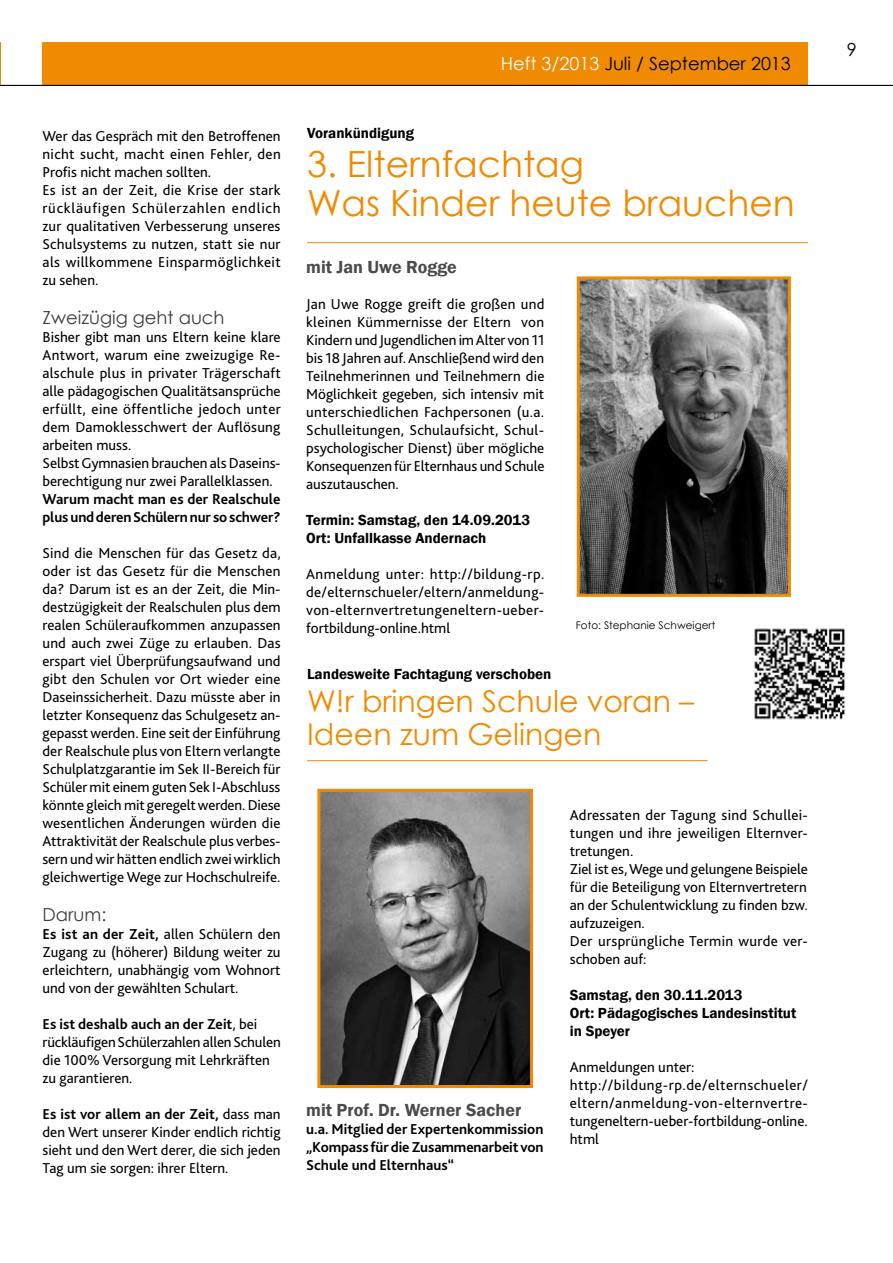
<style>
.page{position:relative;width:893px;height:1263px;background:#fff}
.page>*{position:absolute;margin:0;border:0;box-sizing:border-box;transform-origin:0 0}
.t1{font:36px/39px "Century Gothic";color:#f08a00}
.t2{font:30px/33px "Century Gothic";color:#f08a00}
.t3{font:600 18px "Franklin Gothic";color:#4b4b4d}
.t4{font:18px "Century Gothic";color:#000}
.t5{font:18px "Century Gothic";color:#3e3d40}
.t6{font:15px/18px "Bliss 2";color:#000;text-align:justify}
.t7{font:600 15px/18px "Franklin Gothic";color:#000}
.t8{font:700 15px/18px "Bliss 2";letter-spacing:-.01em;color:#000}
.t9{font:15px/18px "Bliss 2";letter-spacing:.025em;color:#000}
.t10{font:10.5px "Century Gothic";color:#000}
.s1{font-weight:700}
.s2{color:#fff}
</style>
<div class="page">
<div style="left:43px;top:43px;width:765px;height:42px;background:#f08a00"></div>
<hr style="left:0;top:85px;width:893px;height:1px;background:#000">
<img style="left:321px;top:793px;width:208px;height:291px">
<div style="left:317px;top:789px;width:216px;height:299px;border:3px solid #f08a00"></div>
<hr style="left:307px;top:760px;width:401px;height:1px;background:#f08a00">
<img style="left:581px;top:280px;width:206px;height:313px">
<div style="left:577px;top:276px;width:214px;height:321px;border:3px solid #f08a00"></div>
<hr style="left:307px;top:242px;width:501px;height:1px;background:#f08a00">
<img style="left:754px;top:628px;width:92px;height:92px">
<p class="t6" style="left:43px;top:127px;width:240px;text-align:left">Wer das Gespräch mit den Betroffenen nicht sucht, macht einen Fehler, den Profis nicht machen sollten.<br>Es ist an der Zeit, die Krise der stark rückläufigen Schülerzahlen endlich zur qualitativen Verbesserung unseres Schulsystems zu nutzen, statt sie nur als willkommene Einsparmöglichkeit zu sehen.</p>
<p class="t5" style="left:43px;top:305px;width:184px">Zweizügig geht auch</p>
<p class="t6" style="left:43px;top:328px;width:240px;text-align:left">Bisher gibt man uns Eltern keine klare Antwort, warum eine zweizugige Re&shy;alschule plus in privater Trägerschaft alle pädagogischen Qualitätsansprüche erfüllt, eine öffentliche jedoch unter dem Damoklesschwert der Auflösung arbeiten muss.<br>Selbst Gymnasien brauchen als Daseins&shy;berechtigung nur zwei Parallelklassen.</p>
<p class="t8" style="left:43px;top:490px;width:240px">Warum macht man es der Realschule plus und deren Schülern nur so schwer?</p>
<p class="t6" style="left:43px;top:544px;width:240px">Sind die Menschen für das Gesetz da, oder ist das Gesetz für die Menschen da? Darum ist es an der Zeit, die Min&shy;destzügigkeit der Realschulen plus dem realen Schüleraufkommen anzupassen und auch zwei Züge zu erlauben. Das erspart viel Überprüfungsaufwand und gibt den Schulen vor Ort wieder eine Daseinssicherheit. Dazu müsste aber in letzter Konsequenz das Schulgesetz an&shy;gepasst werden. Eine seit der Einführung der Realschule plus von Eltern verlangte Schulplatzgarantie im Sek II-Bereich für Schüler mit einem guten Sek I-Abschluss könnte gleich mit geregelt werden. Diese wesentlichen Änderungen würden die Attraktivität der Realschule plus verbes&shy;sern und wir hätten endlich zwei wirklich gleichwertige Wege zur Hochschulreife.</p>
<p class="t5" style="left:43px;top:902px;width:65px">Darum:</p>
<p class="t6" style="left:43px;top:925px;width:240px"><span class="s1">Es ist an der Zeit,</span> allen Schülern den Zugang zu (höherer) Bildung weiter zu erleichtern, unabhängig vom Wohnort und von der gewählten Schulart.</p>
<p class="t6" style="left:43px;top:1015px;width:240px;text-align:left"><span class="s1">Es ist deshalb auch an der Zeit</span>, bei rückläufigen Schülerzahlen allen Schulen die 100% Versorgung mit Lehrkräften zu garantieren.</p>
<p class="t6" style="left:43px;top:1105px;width:240px"><span class="s1">Es ist vor allem an der Zeit,</span> dass man den Wert unserer Kinder endlich richtig sieht und den Wert derer, die sich jeden Tag um sie sorgen: ihrer Eltern.</p>
<p class="t4" style="left:501px;top:51px;width:292px"><span class="s2">Heft 3/2013</span> Juli / September 2013</p>
<p class="t7" style="left:307px;top:124px;width:109px">Vorankündigung</p>
<h1 class="t1" style="left:307px;top:144px;width:489px">3. Elternfachtag<br>Was Kinder heute brauchen</h1>
<p class="t3" style="left:306px;top:256px;width:152px">mit Jan Uwe Rogge</p>
<p class="t6" style="left:306px;top:295px;width:240px">Jan Uwe Rogge greift die großen und kleinen Kümmernisse der Eltern von Kindern und Jugendlichen im Alter von 11 bis 18 Jahren auf. Anschließend wird den Teilnehmerinnen und Teilnehmern die Möglichkeit gegeben, sich intensiv mit unterschiedlichen Fachpersonen (u.a.<br>Schulleitungen, Schulaufsicht, Schul&shy;psychologischer Dienst) über mögliche Konsequenzen für Elternhaus und Schule auszutauschen.</p>
<p class="t7" style="left:306px;top:511px;width:226px">Termin: Samstag, den 14.09.2013<br>Ort: Unfallkasse Andernach</p>
<p class="t6" style="left:306px;top:565px;width:240px">Anmeldung unter: http://bildung-rp. de/elternschueler/eltern/anmeldung&shy;von-elternvertretungeneltern-ueber&shy;fortbildung-online.html</p>
<p class="t10" style="left:576px;top:617px;width:141px">Foto: Stephanie Schweigert</p>
<p class="t7" style="left:307px;top:665px;width:246px">Landesweite Fachtagung verschoben</p>
<h2 class="t2" style="left:307px;top:684px;width:389px">W!r bringen Schule voran –<br>Ideen zum Gelingen</h2>
<p class="t3" style="left:306px;top:1098px;width:217px">mit Prof. Dr. Werner Sacher</p>
<p class="t8" style="left:306px;top:1119px;width:239px;text-align:justify">u.a. Mitglied der Expertenkommission „Kompass für die Zusammenarbeit von Schule und Elternhaus“</p>
<p class="t6" style="left:570px;top:806px;width:240px;text-align:left">Adressaten der Tagung sind Schullei&shy;tungen und ihre jeweiligen Elternver&shy;tretungen.<br>Ziel ist es, Wege und gelungene Beispiele für die Beteiligung von Elternvertretern an der Schulentwicklung zu finden bzw. aufzuzeigen.<br>Der ursprüngliche Termin wurde ver&shy;schoben auf:</p>
<p class="t7" style="left:570px;top:986px;width:228px">Samstag, den 30.11.2013<br>Ort: Pädagogisches Landesinstitut in Speyer</p>
<p class="t9" style="left:570px;top:1058px;width:240px">Anmeldungen unter: http://bildung-rp.de/elternschueler/ eltern/anmeldung-von-elternvertre&shy;tungeneltern-ueber-fortbildung-online. html</p>
<p class="t4" style="left:847px;top:37px;width:11px">9</p>
</div>
